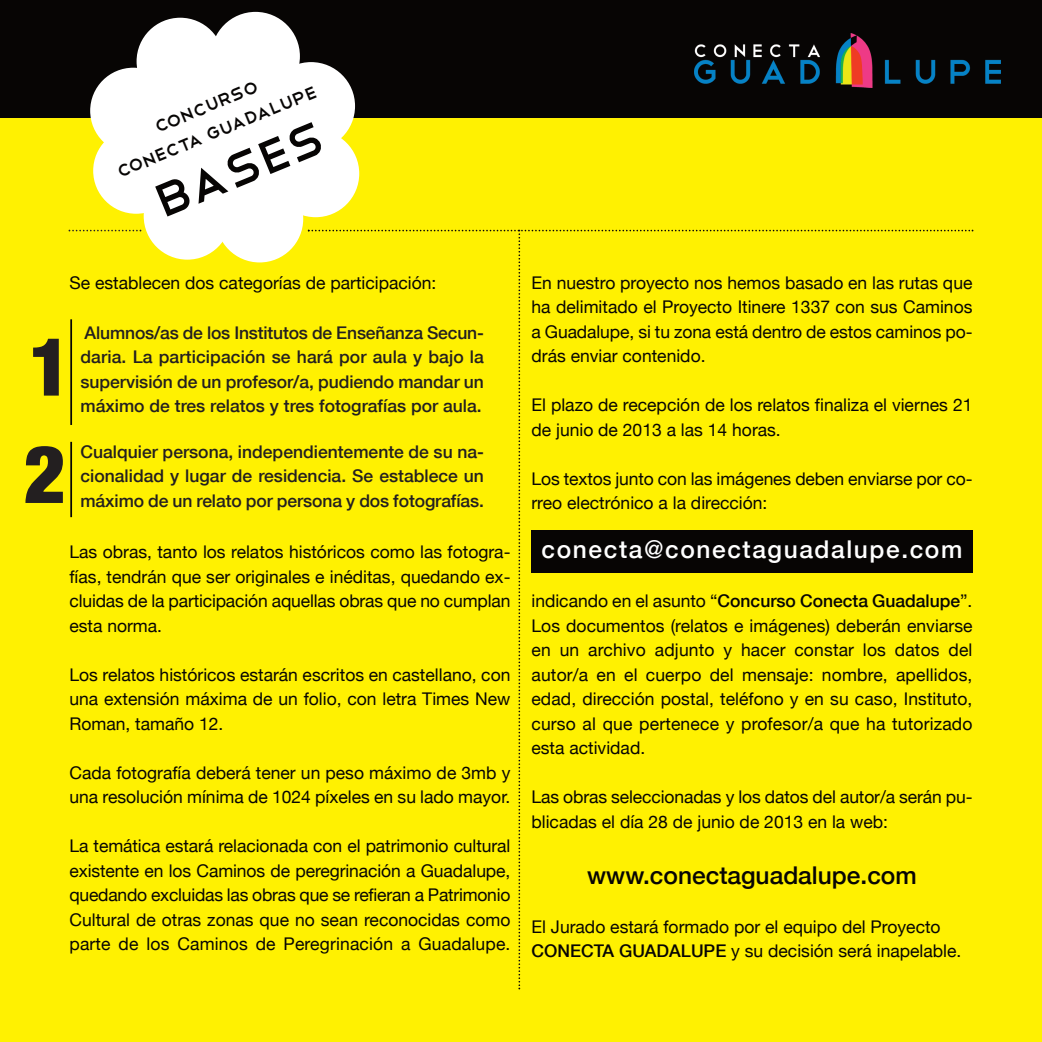
<style>
.page{position:relative;width:1042px;height:1042px;background:#fff101}
.page>*{position:absolute;margin:0;border:0;box-sizing:border-box;transform-origin:0 0}
.t1{font:900 condensed 80.33px/107.3px "Helvetica Neue";color:#231f20}
.t2{font:60.55px "Telegrafico";color:#070504}
.t3{font:500 24.5px "Helvetica Neue";letter-spacing:.065em;color:#fff}
.t4{font:500 24.5px "Helvetica Neue";color:#070504}
.t5{font:22.4px/26.9px "Telegrafico";color:#070504;text-align:center}
.t6{font:17.5px/24.5px "Helvetica Neue";color:#070504;text-align:justify}
.t7{font:500 17.5px/24.5px "Helvetica Neue";color:#231f20;text-align:justify}
.s1{font-weight:500}
</style>
<div class="page">
<div style="left:0;top:0;width:1042px;height:117px;background:#070504"></div>
<div style="left:90px;top:68px;width:86px;height:86px;background:#fff;border-radius:50%"></div>
<div style="left:137px;top:18px;width:87px;height:87px;background:#fff;border-radius:50%"></div>
<div style="left:211px;top:12px;width:89px;height:89px;background:#fff;border-radius:50%"></div>
<div style="left:267px;top:62px;width:88px;height:88px;background:#fff;border-radius:50%"></div>
<div style="left:93px;top:128px;width:86px;height:86px;background:#fff;border-radius:50%"></div>
<div style="left:144px;top:172px;width:87px;height:88px;background:#fff;border-radius:50%"></div>
<div style="left:216px;top:175px;width:87px;height:87px;background:#fff;border-radius:50%"></div>
<div style="left:272px;top:130px;width:87px;height:87px;background:#fff;border-radius:50%"></div>
<div style="left:129px;top:48px;width:173px;height:173px;background:#fff;border-radius:50%"></div>
<img style="left:695px;top:34px;width:305px;height:53px">
<svg style="left:69px;top:230px;width:72px;height:1px"></svg>
<svg style="left:308px;top:230px;width:665px;height:759px"></svg>
<hr style="left:70px;top:319px;width:2px;height:106px;background:#070504">
<hr style="left:70px;top:442px;width:2px;height:75px;background:#070504">
<p class="t5" style="left:102px;top:133px;width:216px;rotate:-22deg">CONCURSO<br>CONECTA GUADALUPE</p>
<h2 class="t2" style="left:142px;top:166px;width:180px;rotate:-22deg">BASES</h2>
<p class="t6" style="left:69px;top:270px;width:368px">Se establecen dos categorías de participación:</p>
<h1 class="t1" style="left:24px;top:312px;width:48px">1<br>2</h1>
<p class="t7" style="left:81px;top:320px;width:405px">Alumnos/as de los Institutos de Enseñanza Secun&shy;daria. La participación se hará por aula y bajo la supervisión de un profesor/a, pudiendo mandar un máximo de tres relatos y tres fotografías por aula.</p>
<p class="t7" style="left:80px;top:439px;width:405px">Cualquier persona, independientemente de su na&shy;cionalidad y lugar de residencia. Se establece un máximo de un relato por persona y dos fotografías.</p>
<p class="t6" style="left:69px;top:539px;width:442px">Las obras, tanto los relatos históricos como las fotogra&shy;fías, tendrán que ser originales e inéditas, quedando ex&shy;cluidas de la participación aquellas obras que no cumplan esta norma.</p>
<p class="t6" style="left:69px;top:662px;width:442px">Los relatos históricos estarán escritos en castellano, con una extensión máxima de un folio, con letra Times New Roman, tamaño 12.</p>
<p class="t6" style="left:69px;top:760px;width:442px">Cada fotografía deberá tener un peso máximo de 3mb y una resolución mínima de 1024 píxeles en su lado mayor.</p>
<p class="t6" style="left:69px;top:833px;width:442px">La temática estará relacionada con el patrimonio cultural existente en los Caminos de peregrinación a Guadalupe, quedando excluidas las obras que se refieran a Patrimonio Cultural de otras zonas que no sean reconocidas como parte de los Caminos de Peregrinación a Guadalupe.</p>
<p class="t6" style="left:531px;top:270px;width:442px">En nuestro proyecto nos hemos basado en las rutas que ha delimitado el Proyecto Itinere 1337 con sus Caminos a Guadalupe, si tu zona está dentro de estos caminos po&shy;drás enviar contenido.</p>
<p class="t6" style="left:531px;top:392px;width:442px">El plazo de recepción de los relatos finaliza el viernes 21 de junio de 2013 a las 14 horas.</p>
<p class="t6" style="left:531px;top:466px;width:442px">Los textos junto con las imágenes deben enviarse por co&shy;rreo electrónico a la dirección:</p>
<h3 class="t3" style="left:541px;top:534px;width:422px">conecta@conectaguadalupe.com</h3>
<p class="t6" style="left:531px;top:588px;width:442px">indicando en el asunto “<span class="s1">Concurso Conecta Guadalupe</span>”.<br>Los documentos (relatos e imágenes) deberán enviarse en un archivo adjunto y hacer constar los datos del autor/a en el cuerpo del mensaje: nombre, apellidos, edad, dirección postal, teléfono y en su caso, Instituto, curso al que pertenece y profesor/a que ha tutorizado esta actividad.</p>
<p class="t6" style="left:531px;top:784px;width:442px">Las obras seleccionadas y los datos del autor/a serán pu&shy;blicadas el día 28 de junio de 2013 en la web:</p>
<h3 class="t4" style="left:587px;top:859px;width:331px">www.conectaguadalupe.com</h3>
<p class="t6" style="left:531px;top:914px;width:431px">El Jurado estará formado por el equipo del Proyecto<br><span class="s1">CONECTA GUADALUPE</span> y su decisión será inapelable.</p>
</div>
